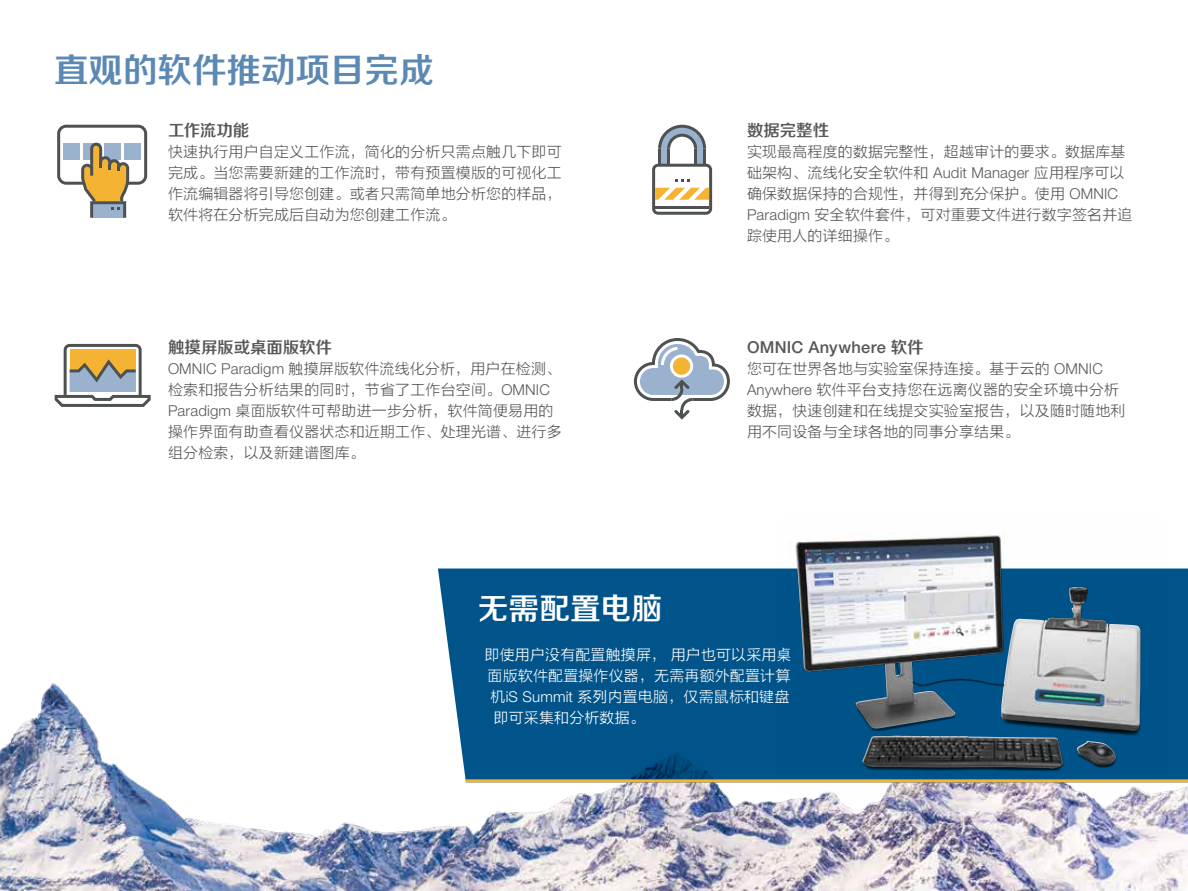
<style>
.page{position:relative;width:1188px;height:891px;background:#fff}
.page>*{position:absolute;margin:0;border:0;box-sizing:border-box;transform-origin:0 0}
.t1{font:34.5px "FZZZHONGJW GB1 0";color:#5b89b4}
.t2{font:30.75px "FZZZHONGJW GB1 0";color:#fff}
.t3{font:16.5px "FZZZHONGJW GB1 0";letter-spacing:-.005em;color:#58585b}
.t4{font:500 16.5px "Helvetica Neue LT Std";letter-spacing:.015em;color:#58585b}
.t5{font:15px/21px "FZLTXHK";letter-spacing:.01em;color:#58585b}
.t6{font:15px "FZLTXHK";letter-spacing:.01em;color:#fff}
.s1{font-family:"Helvetica Neue LT Pro";font-weight:300}
.s2{font-family:"FZZZHONGJW GB1 0";font-weight:400}
</style>
<div class="page">
<img style="left:0;top:568px;width:1188px;height:323px">
<div style="left:438px;top:569px;width:750px;height:213px;background:#00548a"></div>
<img style="left:782px;top:534px;width:381px;height:260px">
<img style="left:796px;top:536px;width:341px;height:195px">
<svg style="left:634px;top:338px;width:96px;height:82px"></svg>
<div style="left:671px;top:356px;width:21px;height:20px;background:#f5b333;border-radius:50%"></div>
<div style="left:670px;top:355px;width:23px;height:23px;border:3px solid #fff;border-radius:50%"></div>
<svg style="left:55px;top:344px;width:96px;height:63px"></svg>
<svg style="left:652px;top:125px;width:60px;height:90px"></svg>
<hr style="left:655px;top:206px;width:54px;height:3px;background:#4d5152">
<svg style="left:57px;top:125px;width:90px;height:93px"></svg>
<svg style="left:466px;top:779px;width:722px;height:3px;background:#d8a73b"></svg>
<h1 class="t1" style="left:54px;top:52px;width:381px">直观的软件推动项目完成</h1>
<p class="t3" style="left:168px;top:121px;width:83px">工作流功能</p>
<p class="t5" style="left:168px;top:142px;width:395px;text-align:justify">快速执行用户自定义工作流，简化的分析只需点触几下即可完成。当您需要新建的工作流时，带有预置模版的可视化工作流编辑器将引导您创建。或者只需简单地分析您的样品，软件将在分析完成后自动为您创建工作流。</p>
<p class="t3" style="left:168px;top:339px;width:165px">触摸屏版或桌面版软件</p>
<p class="t5" style="left:168px;top:359px;width:395px"><span class="s1">OMNIC Paradigm</span> 触摸屏版软件流线化分析，用户在检测、检索和报告分析结果的同时，节省了工作台空间。<span class="s1">OMNIC<br>Paradigm</span> 桌面版软件可帮助进一步分析，软件简便易用的操作界面有助查看仪器状态和近期工作、处理光谱、进行多组分检索，以及新建谱图库。</p>
<p class="t3" style="left:747px;top:121px;width:84px">数据完整性</p>
<p class="t5" style="left:747px;top:142px;width:387px">实现最高程度的数据完整性，超越审计的要求。数据库基础架构、流线化安全软件和 <span class="s1">Audit Manager</span> 应用程序可以确保数据保持的合规性，并得到充分保护。使用 <span class="s1">OMNIC<br>Paradigm</span> 安全软件套件，可对重要文件进行数字签名并追踪使用人的详细操作。</p>
<p class="t4" style="left:747px;top:338px;width:178px">OMNIC Anywhere <span class="s2">软件</span></p>
<p class="t5" style="left:747px;top:359px;width:380px">您可在世界各地与实验室保持连接。基于云的 <span class="s1">OMNIC<br>Anywhere</span> 软件平台支持您在远离仪器的安全环境中分析数据，快速创建和在线提交实验室报告，以及随时随地利用不同设备与全球各地的同事分享结果。</p>
<h2 class="t2" style="left:478px;top:592px;width:186px">无需配置电脑</h2>
<p class="t6" style="left:485px;top:646px;width:309px">即使用户没有配置触摸屏，用户也可以采用桌</p>
<p class="t6" style="left:488px;top:667px;width:304px">面版软件配置操作仪器，无需再额外配置计算</p>
<p class="t6" style="left:491px;top:688px;width:300px">机<span class="s1">iS Summit</span> 系列内置电脑，仅需鼠标和键盘</p>
<p class="t6" style="left:494px;top:709px;width:153px">即可采集和分析数据。</p>
</div>
